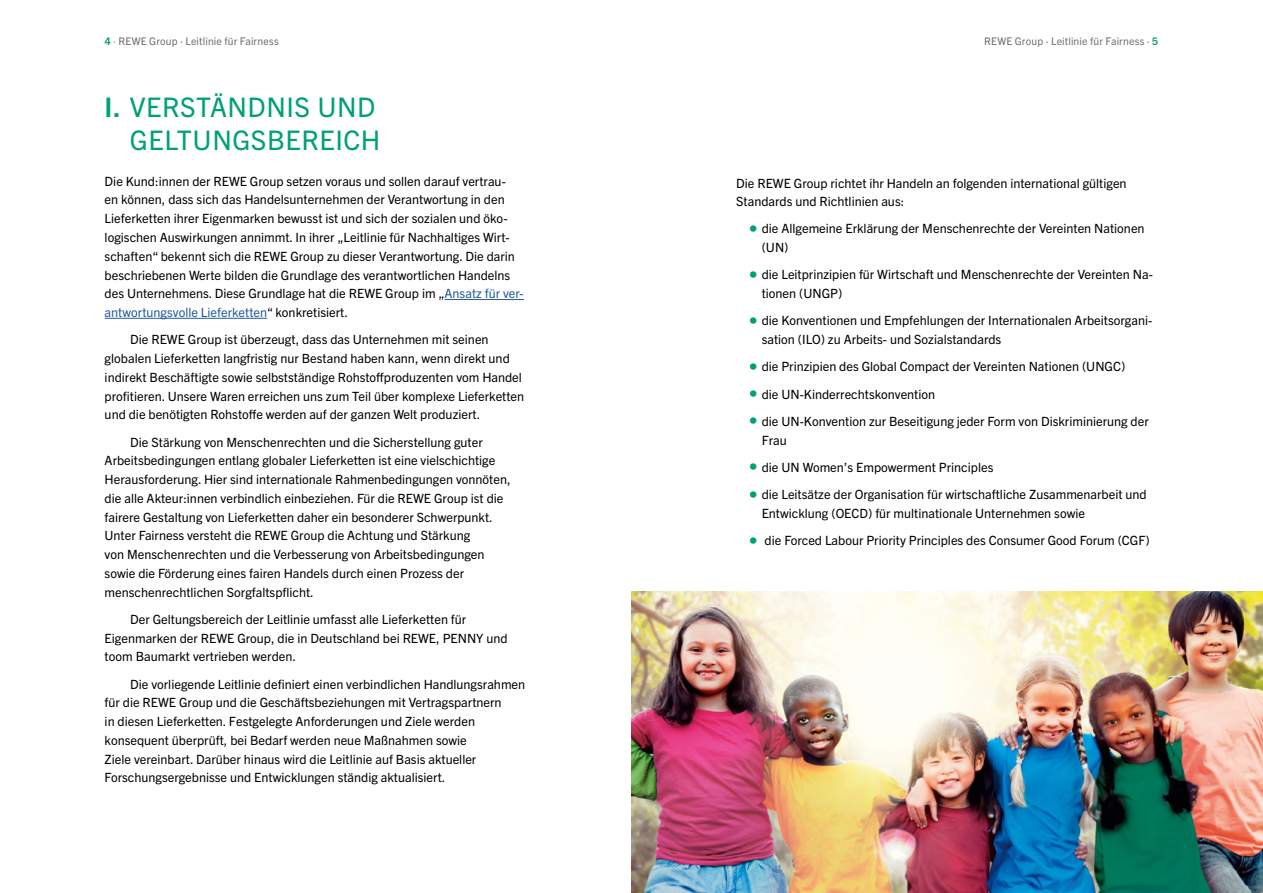
<style>
.page{position:relative;width:1263px;height:893px;background:#fff}
.page>*{position:absolute;margin:0;border:0;box-sizing:border-box;transform-origin:0 0}
.t1{font:27px/33px "Trade Gothic Next LT Pro";letter-spacing:.02em;color:#00a079;text-align:right}
.t2{font:12.75px/18.8px "Trade Gothic Next LT Pro";color:#000}
.t3{font:10.5px "Trade Gothic Next LT Pro";letter-spacing:.015em;color:#6f6f6e}
.s1{font-weight:700;color:#00a079}
.s2{color:#9a8b80}
.s3{font-weight:700}
.s4{color:#245a9c}
.s5{font-weight:700;font-size:18px;color:#00a079}
</style>
<div class="page">
<hr style="left:445px;top:299px;width:79px;height:1px;background:#245a9c">
<hr style="left:105px;top:318px;width:162px;height:1px;background:#245a9c">
<img style="left:631px;top:591px;width:632px;height:302px">
<p class="t3" style="left:105px;top:34px;width:176px"><span class="s1">4</span> <span class="s2">·</span> REWE Group · Leitlinie für Fairness</p>
<p class="t3" style="left:984px;top:34px;width:176px">REWE Group · Leitlinie für Fairness · <span class="s1">5</span></p>
<h1 class="t1" style="left:105px;top:89px;width:277px"><span class="s3">I.</span> VERSTÄNDNIS UND<br>GELTUNGSBEREICH</h1>
<p class="t2" style="left:105px;top:171px;width:421px">Die Kund:innen der REWE Group setzen voraus und sollen darauf vertrau-<br>en können, dass sich das Handelsunternehmen der Verantwortung in den Lieferketten ihrer Eigenmarken bewusst ist und sich der sozialen und öko&shy;logischen Auswirkungen annimmt. In ihrer „Leitlinie für Nachhaltiges Wirt&shy;schaften“ bekennt sich die REWE Group zu dieser Verantwortung. Die darin beschriebenen Werte bilden die Grundlage des verantwortlichen Handelns des Unternehmens. Diese Grundlage hat die REWE Group im „<span class="s4">Ansatz für ver&shy;antwortungsvolle Lieferketten</span>“ konkretisiert.</p>
<p class="t2" style="left:105px;top:329px;width:421px;text-indent:26px">Die REWE Group ist überzeugt, dass das Unternehmen mit seinen globalen Lieferketten langfristig nur Bestand haben kann, wenn direkt und indirekt Beschäftigte sowie selbstständige Rohstoffproduzenten vom Handel profitieren. Unsere Waren erreichen uns zum Teil über komplexe Lieferketten und die benötigten Rohstoffe werden auf der ganzen Welt produziert.</p>
<p class="t2" style="left:105px;top:432px;width:407px;text-indent:26px">Die Stärkung von Menschenrechten und die Sicherstellung guter Arbeitsbedingungen entlang globaler Lieferketten ist eine vielschichtige Herausforderung. Hier sind internationale Rahmenbedingungen vonnöten, die alle Akteur:innen verbindlich einbeziehen. Für die REWE Group ist die fairere Gestaltung von Lieferketten daher ein besonderer Schwerpunkt.<br>Unter Fairness versteht die REWE Group die Achtung und Stärkung<br>von Menschenrechten und die Verbesserung von Arbeitsbedingungen sowie die Förderung eines fairen Handels durch einen Prozess der menschenrechtlichen Sorgfaltspflicht.</p>
<p class="t2" style="left:105px;top:609px;width:404px;text-indent:26px">Der Geltungsbereich der Leitlinie umfasst alle Lieferketten für<br>Eigenmarken der REWE Group, die in Deutschland bei REWE, PENNY und toom Baumarkt vertrieben werden.</p>
<p class="t2" style="left:105px;top:674px;width:422px;text-indent:26px">Die vorliegende Leitlinie definiert einen verbindlichen Handlungsrahmen für die REWE Group und die Geschäftsbeziehungen mit Vertragspartnern<br>in diesen Lieferketten. Festgelegte Anforderungen und Ziele werden konsequent überprüft, bei Bedarf werden neue Maßnahmen sowie<br>Ziele vereinbart. Darüber hinaus wird die Leitlinie auf Basis aktueller Forschungsergebnisse und Entwicklungen ständig aktualisiert.</p>
<p class="t2" style="left:736px;top:173px;width:392px">Die REWE Group richtet ihr Handeln an folgenden international gültigen<br>Standards und Richtlinien aus:</p>
<p class="t2" style="left:762px;top:219px;width:384px;text-indent:-13px"><span class="s5">•</span> die Allgemeine Erklärung der Menschenrechte der Vereinten Nationen (UN)</p>
<p class="t2" style="left:762px;top:265px;width:393px;text-indent:-13px"><span class="s5">•</span> die Leitprinzipien für Wirtschaft und Menschenrechte der Vereinten Na&shy;tionen (UNGP)</p>
<p class="t2" style="left:762px;top:311px;width:392px;text-indent:-13px"><span class="s5">•</span> die Konventionen und Empfehlungen der Internationalen Arbeitsorgani&shy;sation (ILO) zu Arbeits- und Sozialstandards</p>
<p class="t2" style="left:749px;top:357px;width:378px"><span class="s5">•</span> die Prinzipien des Global Compact der Vereinten Nationen (UNGC)</p>
<p class="t2" style="left:749px;top:384px;width:188px"><span class="s5">•</span> die UN-Kinderrechtskonvention</p>
<p class="t2" style="left:762px;top:411px;width:389px;text-indent:-13px"><span class="s5">•</span> die UN-Konvention zur Beseitigung jeder Form von Diskriminierung der<br>Frau</p>
<p class="t2" style="left:749px;top:457px;width:246px"><span class="s5">•</span> die UN Women’s Empowerment Principles</p>
<p class="t2" style="left:762px;top:484px;width:387px;text-indent:-13px"><span class="s5">•</span> die Leitsätze der Organisation für wirtschaftliche Zusammenarbeit und<br>Entwicklung (OECD) für multinationale Unternehmen sowie</p>
<p class="t2" style="left:749px;top:530px;width:402px"><span class="s5">•</span> die Forced Labour Priority Principles des Consumer Good Forum (CGF)</p>
</div>
